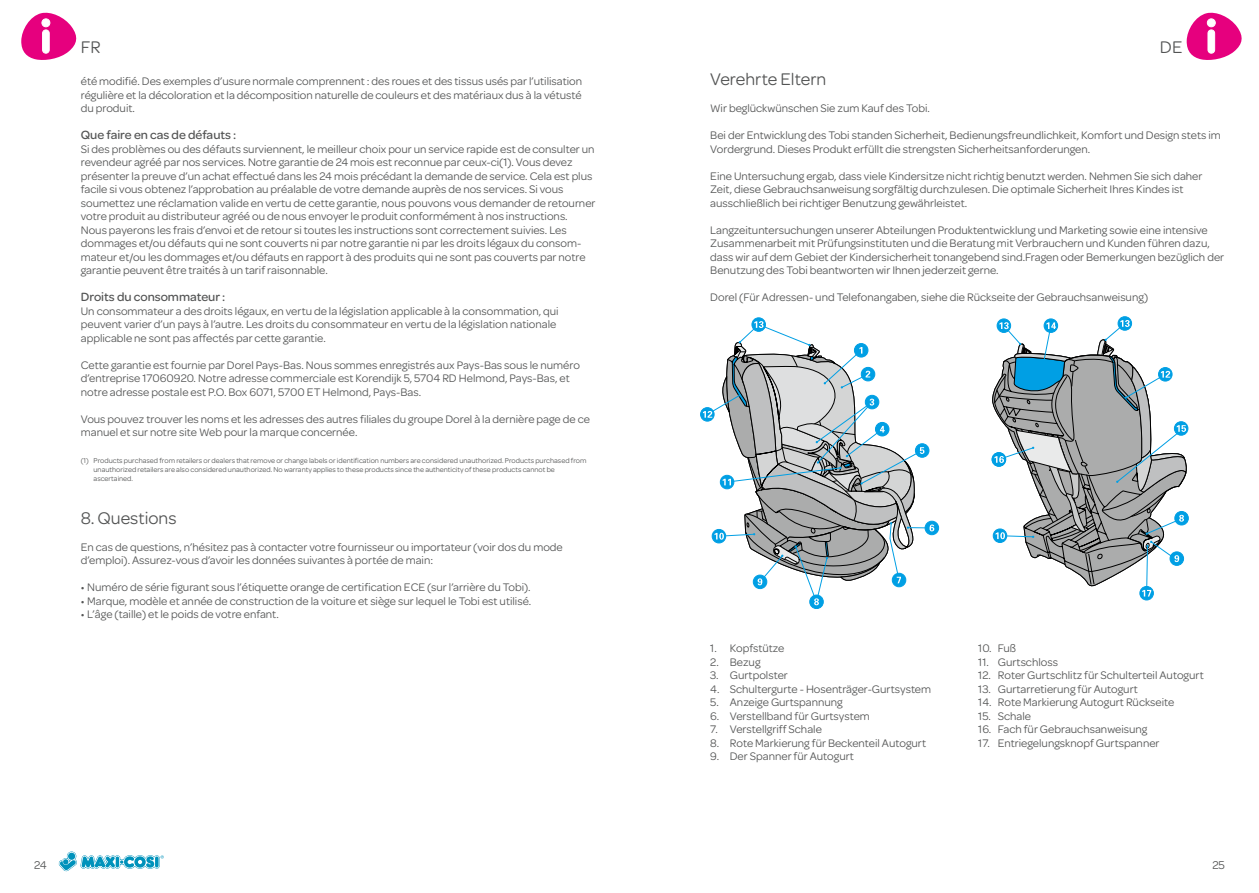
<style>
.page{position:relative;width:1259px;height:893px;background:#fff}
.page>*{position:absolute;margin:0;border:0;box-sizing:border-box;transform-origin:0 0}
.t1{font:18px "Omnes";color:#535454}
.t2{font:500 12.75px "Omnes";color:#535454}
.t3{font:12px "Omnes";color:#535454}
.t4{font:11.7px/13.5px "Omnes";color:#535454}
.t5{font:7.5px/9px "Omnes";color:#535454}
</style>
<div class="page">
<svg style="left:21px;top:12px;width:56px;height:48px"></svg>
<svg style="left:1186px;top:12px;width:56px;height:48px"></svg>
<svg style="left:59px;top:851px;width:105px;height:20px"></svg>
<div style="left:1118px;top:317px;width:13px;height:13px;background:#009fe4;border-radius:50%"></div>
<div style="left:1118px;top:317px;width:13px;height:13px;border:1px solid #009fe4;border-radius:50%"></div>
<svg style="left:1140px;top:586px;width:13px;height:14px"></svg>
<div style="left:1139px;top:586px;width:14px;height:14px;border:1px solid #009fe4;border-radius:50%"></div>
<div style="left:993px;top:529px;width:13px;height:13px;border:1px solid #009fe4;border-radius:50%"></div>
<div style="left:1174px;top:422px;width:14px;height:13px;border:1px solid #009fe4;border-radius:50%"></div>
<div style="left:992px;top:453px;width:13px;height:13px;border:1px solid #009fe4;border-radius:50%"></div>
<div style="left:997px;top:319px;width:13px;height:13px;border:1px solid #009fe4;border-radius:50%"></div>
<div style="left:1044px;top:319px;width:13px;height:13px;border:1px solid #009fe4;border-radius:50%"></div>
<div style="left:1174px;top:511px;width:14px;height:14px;border:1px solid #009fe4;border-radius:50%"></div>
<svg style="left:994px;top:320px;width:193px;height:276px"></svg>
<div style="left:925px;top:521px;width:13px;height:14px;background:#009fe4;border-radius:50%"></div>
<div style="left:925px;top:521px;width:13px;height:14px;border:1px solid #009fe4;border-radius:50%"></div>
<svg style="left:810px;top:595px;width:13px;height:14px"></svg>
<div style="left:809px;top:595px;width:14px;height:14px;border:1px solid #009fe4;border-radius:50%"></div>
<div style="left:752px;top:318px;width:13px;height:13px;background:#009fe4;border-radius:50%"></div>
<div style="left:752px;top:318px;width:13px;height:13px;border:1px solid #009fe4;border-radius:50%"></div>
<div style="left:700px;top:408px;width:14px;height:13px;background:#009fe4;border-radius:50%"></div>
<div style="left:700px;top:408px;width:14px;height:13px;border:1px solid #009fe4;border-radius:50%"></div>
<svg style="left:703px;top:321px;width:231px;height:284px"></svg>
<h1 class="t1" style="left:81px;top:38px;width:21px">FR</h1>
<h1 class="t1" style="left:1160px;top:38px;width:24px">DE</h1>
<p class="t4" style="left:81px;top:75px;width:503px;text-align:justify">été modifié. Des exemples d’usure normale comprennent : des roues et des tissus usés par l’utilisation régulière et la décoloration et la décomposition naturelle de couleurs et des matériaux dus à la vétusté du produit.</p>
<p class="t2" style="left:81px;top:128px;width:157px">Que faire en cas de défauts :</p>
<p class="t4" style="left:81px;top:142px;width:516px">Si des problèmes ou des défauts surviennent, le meilleur choix pour un service rapide est de consulter un revendeur agréé par nos services. Notre garantie de 24 mois est reconnue par ceux-ci(1). Vous devez présenter la preuve d’un achat effectué dans les 24 mois précédant la demande de service. Cela est plus facile si vous obtenez l’approbation au préalable de votre demande auprès de nos services. Si vous soumettez une réclamation valide en vertu de cette garantie, nous pouvons vous demander de retourner votre produit au distributeur agréé ou de nous envoyer le produit conformément à nos instructions.<br>Nous payerons les frais d’envoi et de retour si toutes les instructions sont correctement suivies. Les dommages et/ou défauts qui ne sont couverts ni par notre garantie ni par les droits légaux du consom&shy;mateur et/ou les dommages et/ou défauts en rapport à des produits qui ne sont pas couverts par notre garantie peuvent être traités à un tarif raisonnable.</p>
<p class="t2" style="left:81px;top:290px;width:146px">Droits du consommateur :</p>
<p class="t4" style="left:81px;top:304px;width:479px">Un consommateur a des droits légaux, en vertu de la législation applicable à la consommation, qui peuvent varier d’un pays à l’autre. Les droits du consommateur en vertu de la législation nationale applicable ne sont pas affectés par cette garantie.</p>
<p class="t4" style="left:81px;top:358px;width:500px">Cette garantie est fournie par Dorel Pays-Bas. Nous sommes enregistrés aux Pays-Bas sous le numéro d’entreprise 17060920. Notre adresse commerciale est Korendijk 5, 5704 RD Helmond, Pays-Bas, et notre adresse postale est P.O. Box 6071, 5700 ET Helmond, Pays-Bas.</p>
<p class="t4" style="left:81px;top:412px;width:511px">Vous pouvez trouver les noms et les adresses des autres filiales du groupe Dorel à la dernière page de ce manuel et sur notre site Web pour la marque concernée.</p>
<p class="t5" style="left:94px;top:456px;width:494px;text-indent:-13px">(1) Products purchased from retailers or dealers that remove or change labels or identification numbers are considered unauthorized. Products purchased from unauthorized retailers are also considered unauthorized. No warranty applies to these products since the authenticity of these products cannot be ascertained.</p>
<h1 class="t1" style="left:81px;top:508px;width:97px">8. Questions</h1>
<p class="t4" style="left:81px;top:540px;width:483px">En cas de questions, n’hésitez pas à contacter votre fournisseur ou importateur (voir dos du mode d’emploi). Assurez-vous d’avoir les données suivantes à portée de main:</p>
<p class="t4" style="left:81px;top:581px;width:451px">• Numéro de série figurant sous l’étiquette orange de certification ECE (sur l’arrière du Tobi).</p>
<p class="t4" style="left:81px;top:594px;width:452px">• Marque, modèle et année de construction de la voiture et siège sur lequel le Tobi est utilisé.</p>
<p class="t4" style="left:81px;top:608px;width:199px">• L’âge (taille) et le poids de votre enfant.</p>
<h1 class="t1" style="left:710px;top:69px;width:117px">Verehrte Eltern</h1>
<p class="t4" style="left:710px;top:102px;width:221px">Wir beglückwünschen Sie zum Kauf des Tobi.</p>
<p class="t4" style="left:710px;top:129px;width:512px">Bei der Entwicklung des Tobi standen Sicherheit, Bedienungsfreundlichkeit, Komfort und Design stets im<br>Vordergrund. Dieses Produkt erfüllt die strengsten Sicherheitsanforderungen.</p>
<p class="t4" style="left:710px;top:169px;width:493px">Eine Untersuchung ergab, dass viele Kindersitze nicht richtig benutzt werden. Nehmen Sie sich daher<br>Zeit, diese Gebrauchsanweisung sorgfältig durchzulesen. Die optimale Sicherheit Ihres Kindes ist ausschließlich bei richtiger Benutzung gewährleistet.</p>
<p class="t4" style="left:710px;top:223px;width:515px">Langzeituntersuchungen unserer Abteilungen Produktentwicklung und Marketing sowie eine intensive Zusammenarbeit mit Prüfungsinstituten und die Beratung mit Verbrauchern und Kunden führen dazu, dass wir auf dem Gebiet der Kindersicherheit tonangebend sind.Fragen oder Bemerkungen bezüglich der Benutzung des Tobi beantworten wir Ihnen jederzeit gerne.</p>
<p class="t4" style="left:710px;top:291px;width:439px">Dorel (Für Adressen- und Telefonangaben, siehe die Rückseite der Gebrauchsanweisung)</p>
<p class="t4" style="left:710px;top:642px;width:76px">1. Kopfstütze</p>
<p class="t4" style="left:710px;top:655px;width:52px">2. Bezug</p>
<p class="t4" style="left:710px;top:669px;width:79px">3. Gurtpolster</p>
<p class="t4" style="left:710px;top:682px;width:222px">4. Schultergurte - Hosenträger-Gurtsystem</p>
<p class="t4" style="left:710px;top:696px;width:134px">5. Anzeige Gurtspannung</p>
<p class="t4" style="left:710px;top:709px;width:161px">6. Verstellband für Gurtsystem</p>
<p class="t4" style="left:710px;top:723px;width:113px">7. Verstellgriff Schale</p>
<p class="t4" style="left:710px;top:736px;width:217px">8. Rote Markierung für Beckenteil Autogurt</p>
<p class="t4" style="left:710px;top:750px;width:145px">9. Der Spanner für Autogurt</p>
<p class="t4" style="left:978px;top:642px;width:39px">10. Fuß</p>
<p class="t4" style="left:978px;top:655px;width:81px">11. Gurtschloss</p>
<p class="t4" style="left:978px;top:669px;width:227px">12. Roter Gurtschlitz für Schulterteil Autogurt</p>
<p class="t4" style="left:978px;top:682px;width:161px">13. Gurtarretierung für Autogurt</p>
<p class="t4" style="left:978px;top:696px;width:198px">14. Rote Markierung Autogurt Rückseite</p>
<p class="t4" style="left:978px;top:709px;width:54px">15. Schale</p>
<p class="t4" style="left:978px;top:723px;width:171px">16. Fach für Gebrauchsanweisung</p>
<p class="t4" style="left:978px;top:736px;width:183px">17. Entriegelungsknopf Gurtspanner</p>
<p class="t3" style="left:34px;top:858px;width:14px">24</p>
<p class="t3" style="left:1212px;top:858px;width:14px">25</p>
</div>
